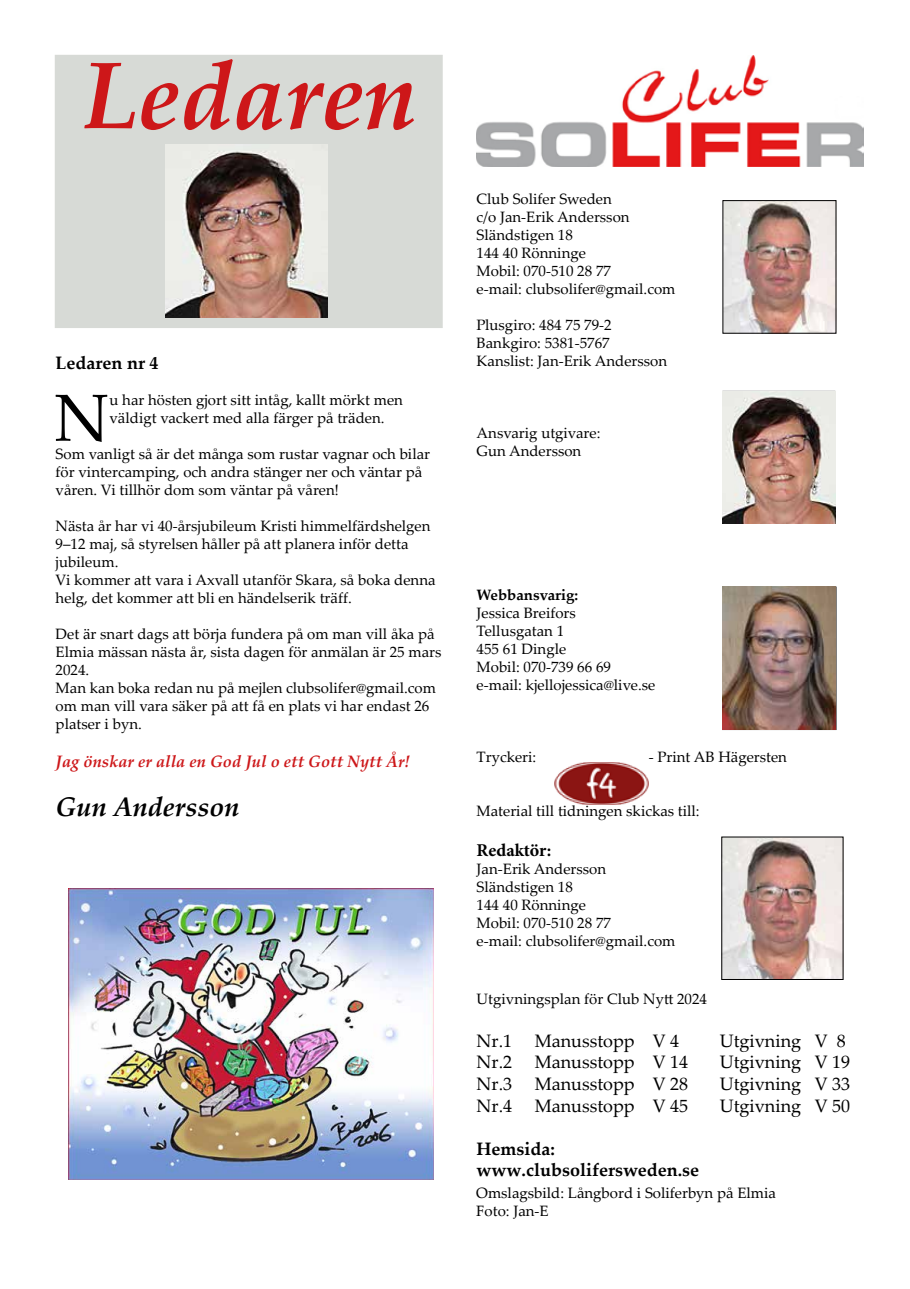
<style>
.page{position:relative;width:910px;height:1289px;background:#fff}
.page>*{position:absolute;margin:0;border:0;box-sizing:border-box;transform-origin:0 0}
.t1{font:italic 700 94.5px "Palatino Linotype";color:#cd1719}
.t2{font:66.75px "Palatino Linotype";color:#000}
.t3{font:italic 700 27px "Palatino Linotype";color:#000}
.t4{font:18px "Palatino Linotype";color:#000}
.t5{font:700 18px/21.6px "Palatino Linotype";color:#000}
.t6{font:700 18px "Minion Pro";letter-spacing:-.005em;color:#000}
.t7{font:italic 700 16.5px "Palatino Linotype";color:#cd1719}
.t8{font:15px/18px "Palatino Linotype";color:#000}
.t9{font:700 15px "Palatino Linotype";color:#000}
</style>
<div class="page">
<img style="left:476px;top:55px;width:387px;height:111px">
<img style="left:724px;top:202px;width:110px;height:129px">
<img style="left:723px;top:838px;width:118px;height:139px">
<img style="left:554px;top:763px;width:95px;height:41px">
<img style="left:722px;top:391px;width:113px;height:132px">
<img style="left:722px;top:586px;width:113px;height:144px">
<div style="left:55px;top:55px;width:387px;height:272px;background:#d7dad6"></div>
<div style="left:55px;top:55px;width:388px;height:273px;border:1px solid #d7dad6"></div>
<img style="left:166px;top:144px;width:161px;height:173px">
<img style="left:68px;top:888px;width:366px;height:291px">
<h1 class="t1" style="left:81px;top:29px;width:338px">Ledaren</h1>
<p class="t5" style="left:56px;top:351px;width:104px">Ledaren nr 4</p>
<h2 class="t2" style="left:54px;top:370px;width:57px">N</h2>
<p class="t8" style="left:109px;top:390px;width:295px">u har hösten gjort sitt intåg, kallt mörkt men väldigt vackert med alla färger på träden.</p>
<p class="t8" style="left:56px;top:444px;width:376px">Som vanligt så är det många som rustar vagnar och bilar för vintercamping, och andra stänger ner och väntar på våren. Vi tillhör dom som väntar på våren!</p>
<p class="t8" style="left:56px;top:516px;width:381px">Nästa år har vi 40-årsjubileum Kristi himmelfärdshelgen 9–12 maj, så styrelsen håller på att planera inför detta jubileum.<br>Vi kommer att vara i Axvall utanför Skara, så boka denna helg, det kommer att bli en händelserik träff.</p>
<p class="t8" style="left:56px;top:624px;width:387px">Det är snart dags att börja fundera på om man vill åka på Elmia mässan nästa år, sista dagen för anmälan är 25 mars 2024.<br>Man kan boka redan nu på mejlen clubsolifer@gmail.com om man vill vara säker på att få en plats vi har endast 26 platser i byn.</p>
<p class="t7" style="left:56px;top:749px;width:356px">Jag önskar er alla en God Jul o ett Gott Nytt År!</p>
<h3 class="t3" style="left:56px;top:788px;width:185px">Gun Andersson</h3>
<p class="t8" style="left:477px;top:189px;width:200px">Club Solifer Sweden<br>c/o Jan-Erik Andersson<br>Sländstigen 18<br>144 40 Rönninge<br>Mobil: 070-510 28 77<br>e-mail: clubsolifer@gmail.com</p>
<p class="t8" style="left:477px;top:315px;width:192px">Plusgiro: 484 75 79-2<br>Bankgiro: 5381-5767<br>Kanslist: Jan-Erik Andersson</p>
<p class="t8" style="left:477px;top:423px;width:125px">Ansvarig utgivare:<br>Gun Andersson</p>
<p class="t9" style="left:477px;top:584px;width:103px">Webbansvarig:</p>
<p class="t8" style="left:477px;top:603px;width:180px">Jessica Breifors<br>Tellusgatan 1<br>455 61 Dingle<br>Mobil: 070-739 66 69 e-mail: kjellojessica@live.se</p>
<p class="t8" style="left:477px;top:747px;width:61px">Tryckeri:</p>
<p class="t8" style="left:649px;top:747px;width:140px">- Print AB Hägersten</p>
<p class="t8" style="left:477px;top:801px;width:225px">Material till tidningen skickas till:</p>
<p class="t6" style="left:477px;top:837px;width:76px">Redaktör:</p>
<p class="t8" style="left:477px;top:859px;width:200px">Jan-Erik Andersson<br>Sländstigen 18<br>144 40 Rönninge<br>Mobil: 070-510 28 77<br>e-mail: clubsolifer@gmail.com</p>
<p class="t8" style="left:477px;top:988px;width:232px">Utgivningsplan för Club Nytt 2024</p>
<p class="t4" style="left:477px;top:1027px;width:37px">Nr.1</p>
<p class="t4" style="left:535px;top:1027px;width:146px">Manusstopp V 4</p>
<p class="t4" style="left:720px;top:1027px;width:127px">Utgivning V 8</p>
<p class="t4" style="left:477px;top:1049px;width:37px">Nr.2</p>
<p class="t4" style="left:535px;top:1049px;width:155px">Manusstopp V 14</p>
<p class="t4" style="left:720px;top:1049px;width:132px">Utgivning V 19</p>
<p class="t4" style="left:477px;top:1070px;width:37px">Nr.3</p>
<p class="t4" style="left:535px;top:1070px;width:155px">Manusstopp V 28</p>
<p class="t4" style="left:720px;top:1070px;width:132px">Utgivning V 33</p>
<p class="t4" style="left:477px;top:1092px;width:37px">Nr.4</p>
<p class="t4" style="left:535px;top:1092px;width:155px">Manusstopp V 45</p>
<p class="t4" style="left:720px;top:1092px;width:132px">Utgivning V 50</p>
<p class="t5" style="left:477px;top:1137px;width:224px">Hemsida: www.clubsolifersweden.se</p>
<p class="t8" style="left:476px;top:1183px;width:301px">Omslagsbild: Långbord i Soliferbyn på Elmia<br>Foto: Jan-E</p>
</div>
